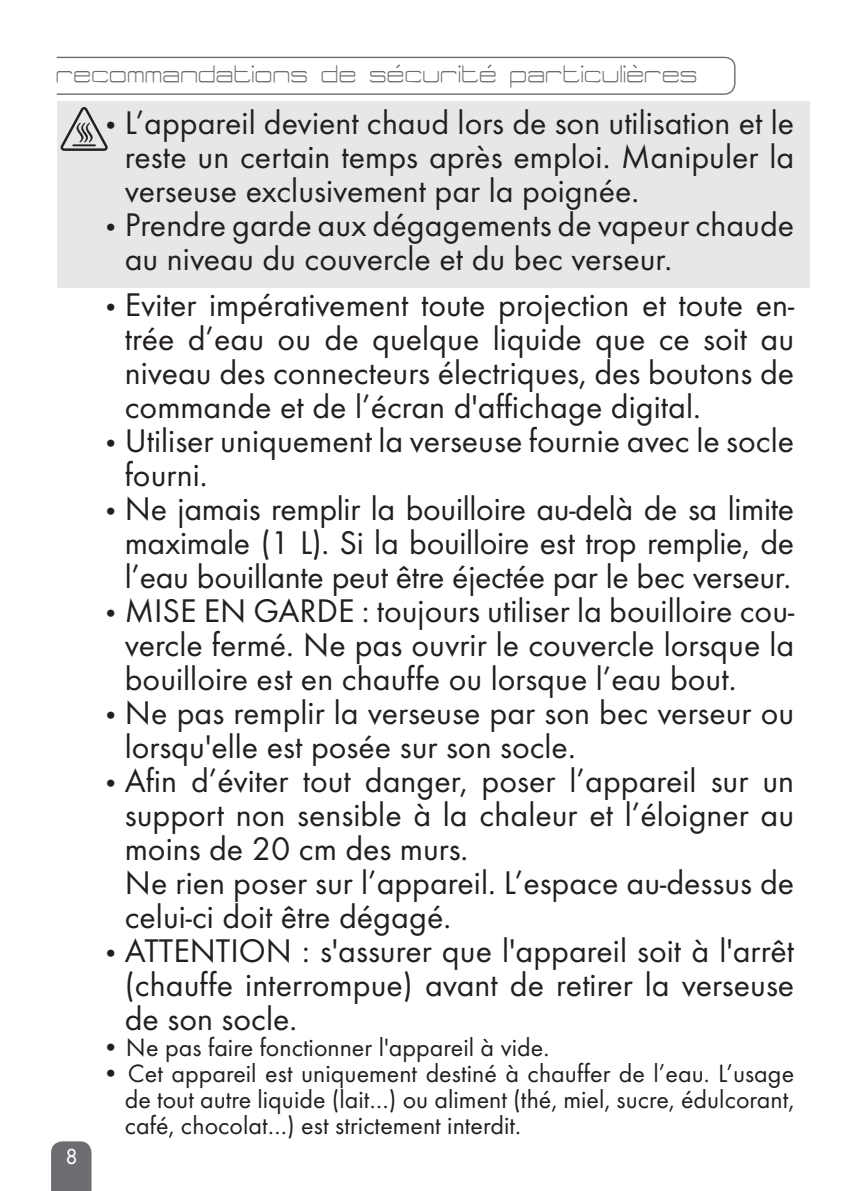
<style>
.page{position:relative;width:851px;height:1191px;background:#fff}
.page>*{position:absolute;margin:0;border:0;box-sizing:border-box;transform-origin:0 0}
.t1{font:34px/34px "Futura T";color:#231f20;text-align:justify}
.t2{font:28px "Tidy Curve TV";letter-spacing:-.01em;color:#6c6d70;scale:.92 1}
.t3{font:26px/26px "Futura T";color:#231f20;text-align:justify}
.t4{font:20px "Futura";color:#fff;scale:.95 1}
.s1{font-size:26px}
</style>
<div class="page">
<div style="left:51px;top:1141px;width:40px;height:50px;background:#6c6d70"></div>
<div style="left:57px;top:101px;width:752px;height:187px;background:#e6e7e9"></div>
<svg style="left:61px;top:107px;width:47px;height:44px"></svg>
<hr style="left:72px;top:144px;width:24px;height:2px;background:#231f20">
<svg style="left:56px;top:56px;width:680px;height:39px"></svg>
<p class="t2" style="left:57px;top:61px;width:699px">recommandations de securite particulieres</p>
<p class="t1" style="left:125px;top:105px;width:671px;text-indent:-23px"><span class="s1">•</span> L’appareil devient chaud lors de son utilisation et le reste un certain temps après emploi. Manipuler la verseuse exclusivement par la poignée.</p>
<p class="t1" style="left:125px;top:207px;width:671px;text-indent:-23px"><span class="s1">•</span> Prendre garde aux dégagements de vapeur chaude au niveau du couvercle et du bec verseur.</p>
<p class="t1" style="left:125px;top:287px;width:671px;text-indent:-23px"><span class="s1">•</span> Eviter impérativement toute projection et toute en&shy;trée d’eau ou de quelque liquide que ce soit au niveau des connecteurs électriques, des boutons de commande et de l’écran d'affichage digital.</p>
<p class="t1" style="left:125px;top:423px;width:670px;text-indent:-23px"><span class="s1">•</span> Utiliser uniquement la verseuse fournie avec le socle fourni.</p>
<p class="t1" style="left:125px;top:491px;width:670px;text-indent:-23px"><span class="s1">•</span> Ne jamais remplir la bouilloire au-delà de sa limite maximale (1 L). Si la bouilloire est trop remplie, de l’eau bouillante peut être éjectée par le bec verseur.</p>
<p class="t1" style="left:125px;top:593px;width:671px;text-indent:-23px"><span class="s1">•</span> MISE EN GARDE : toujours utiliser la bouilloire cou&shy;vercle fermé. Ne pas ouvrir le couvercle lorsque la bouilloire est en chauffe ou lorsque l’eau bout.</p>
<p class="t1" style="left:125px;top:695px;width:671px;text-indent:-23px"><span class="s1">•</span> Ne pas remplir la verseuse par son bec verseur ou lorsqu'elle est posée sur son socle.</p>
<p class="t1" style="left:125px;top:763px;width:671px;text-align:left;text-indent:-23px"><span class="s1">•</span> Afin d’éviter tout danger, poser l’appareil sur un support non sensible à la chaleur et l’éloigner au moins de 20 cm des murs.<br>Ne rien poser sur l’appareil. L’espace au-dessus de celui-ci doit être dégagé.</p>
<p class="t1" style="left:125px;top:933px;width:671px;text-indent:-23px"><span class="s1">•</span> ATTENTION : s'assurer que l'appareil soit à l'arrêt (chauffe interrompue) avant de retirer la verseuse de son socle.</p>
<p class="t3" style="left:102px;top:1034px;width:448px">• Ne pas faire fonctionner l'appareil à vide.</p>
<p class="t3" style="left:125px;top:1060px;width:670px;text-indent:-23px">• Cet appareil est uniquement destiné à chauffer de l’eau. L’usage de tout autre liquide (lait…) ou aliment (thé, miel, sucre, édulcorant, café, chocolat…) est strictement interdit.</p>
<p class="t4" style="left:66px;top:1144px;width:13px">8</p>
</div>
